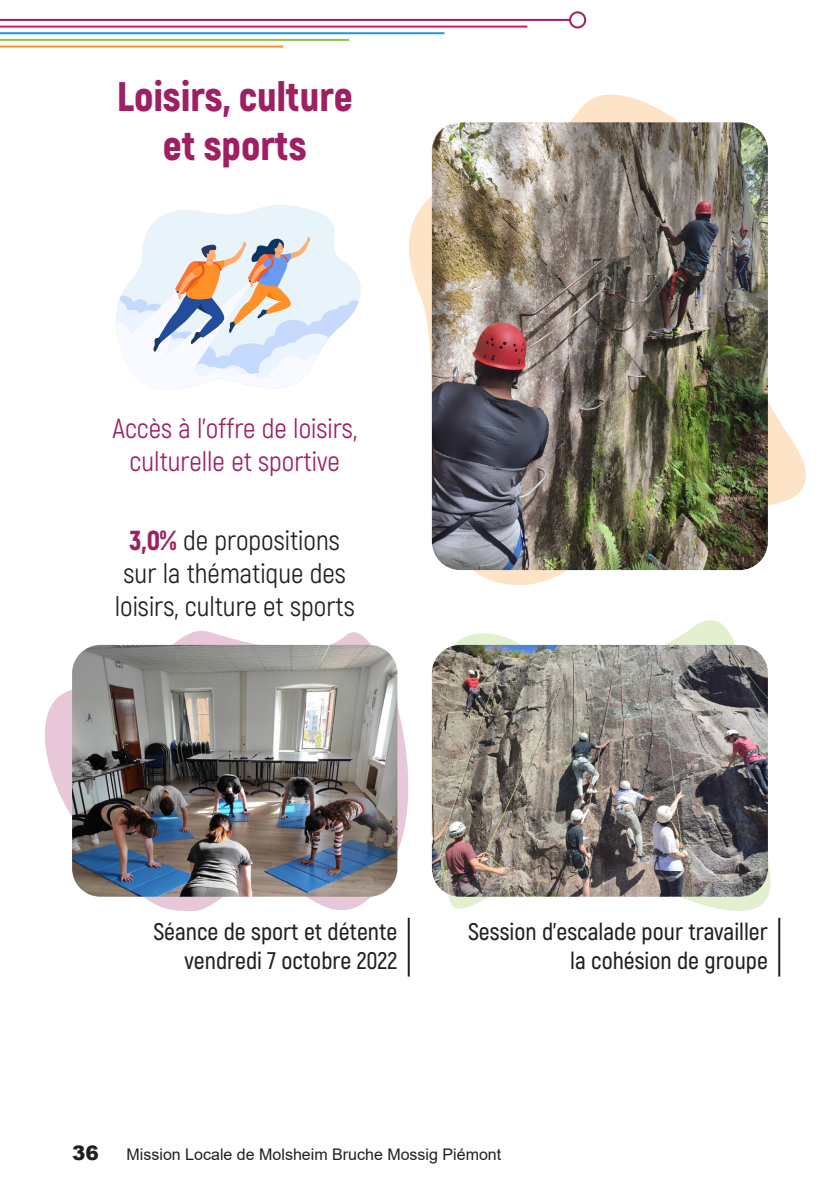
<style>
.page{position:relative;width:840px;height:1191px;background:#fff}
.page>*{position:absolute;margin:0;border:0;box-sizing:border-box;transform-origin:0 0}
.titre_-_rédaction{font:900 41.2px/49.4px "Akrobat";color:#9e1f62;text-align:center}
.paragraphe_-_rédacti{font:27.4px/33px "Akrobat";color:#231f20;text-align:center}
.paragraphe{font:27.4px/33px "Akrobat";color:#9e1f62;text-align:center}
.signature{font:600 24px/28.8px "Akrobat";color:#231f20;text-align:right}
.t1{font:900 20px "Arial";color:#231f20}
.t2{font:16px "Arial";color:#231f20}
.s1{font-weight:900;color:#9e1f62}
</style>
<div class="page">
<hr style="left:0;top:19px;width:577px;height:2px;background:#9e1f62">
<svg style="left:568px;top:11px;width:18px;height:17px"></svg>
<hr style="left:0;top:26px;width:527px;height:2px;background:#d91a5b">
<hr style="left:0;top:32px;width:444px;height:2px;background:#1f98d5">
<hr style="left:0;top:39px;width:349px;height:2px;background:#8bc63e">
<hr style="left:0;top:46px;width:283px;height:2px;background:#f7931d">
<svg style="left:45px;top:631px;width:364px;height:280px"></svg>
<svg style="left:449px;top:620px;width:322px;height:291px"></svg>
<svg style="left:408px;top:94px;width:398px;height:491px"></svg>
<svg style="left:145px;top:205px;width:216px;height:99px;fill:#e9f3fa"></svg>
<svg style="left:116px;top:237px;width:242px;height:153px"></svg>
<img style="left:72px;top:645px;width:325px;height:251px">
<hr style="left:407px;top:917px;width:2px;height:59px;background:#231f20">
<img style="left:431px;top:122px;width:336px;height:448px">
<img style="left:431px;top:645px;width:336px;height:251px">
<hr style="left:777px;top:917px;width:2px;height:59px;background:#231f20">
<p class="titre_-_rédaction" style="left:117px;top:71px;width:237px">Loisirs, culture et sports</p>
<p class="paragraphe" style="left:112px;top:412px;width:246px">Accès à l’offre de loisirs, culturelle et sportive</p>
<p class="paragraphe_-_rédacti" style="left:115px;top:523px;width:241px"><span class="s1">3,0%</span> de propositions sur la thématique des loisirs, culture et sports</p>
<p class="signature" style="left:153px;top:917px;width:245px">Séance de sport et détente</p>
<p class="signature" style="left:184px;top:946px;width:214px">vendredi 7 octobre 2022</p>
<p class="signature" style="left:468px;top:917px;width:301px">Session d’escalade pour travailler la cohésion de groupe</p>
<p class="t1" style="left:72px;top:1138px;width:28px">36</p>
<p class="t2" style="left:126px;top:1143px;width:376px">Mission Locale de Molsheim Bruche Mossig Piémont</p>
</div>
